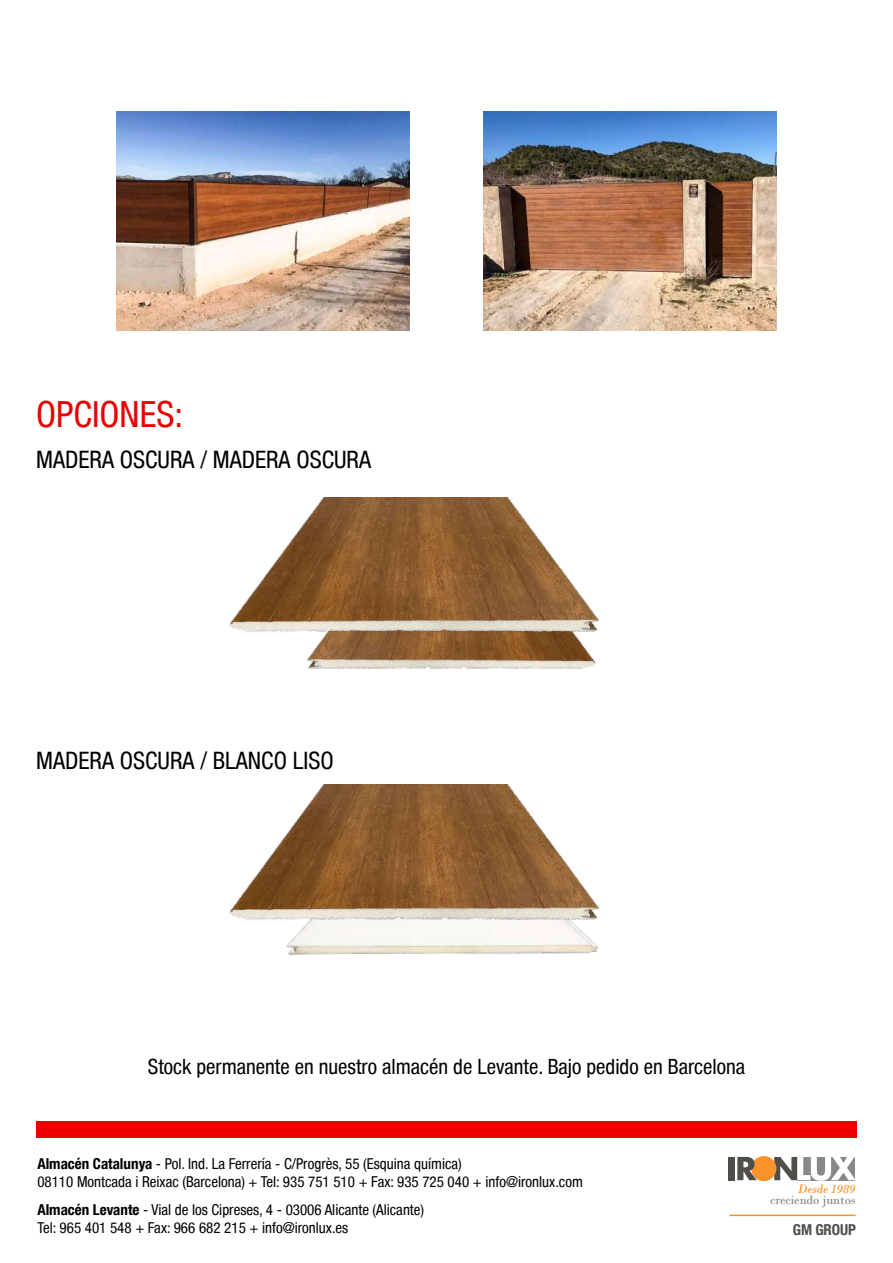
<style>
.page{position:relative;width:893px;height:1263px;background:#fff}
.page>*{position:absolute;margin:0;border:0;box-sizing:border-box;transform-origin:0 0}
.t1{font:condensed 36px "Helvetica Neue Condensed";color:#ea0000}
.t2{font:condensed 24px "Helvetica Neue Condensed";color:#000}
.t3{font:condensed 21px "Helvetica Neue Condensed";color:#000}
.t4{font:condensed 15px/18px "Helvetica Neue Condensed";color:#000}
.t5{font:700 condensed 15px "Helvetica Neue Condensed";letter-spacing:-.01em;color:#504e4b}
.t6{font:12.9px "Bodoni";letter-spacing:-.01em;color:#898788}
.t7{font:italic 12.9px "Bodoni";letter-spacing:-.01em;color:#fa912a}
.s1{font-weight:700}
</style>
<div class="page">
<img style="left:116px;top:111px;width:293px;height:220px">
<img style="left:484px;top:111px;width:293px;height:220px">
<div style="left:36px;top:1121px;width:821px;height:16px;background:#ea0000"></div>
<div style="left:729px;top:1157px;width:6px;height:23px;background:#504e4b"></div>
<svg style="left:774px;top:1157px;width:81px;height:24px"></svg>
<div style="left:751px;top:1156px;width:25px;height:25px;background:#fa912a;border-radius:50%"></div>
<svg style="left:737px;top:1157px;width:20px;height:23px"></svg>
<hr style="left:729px;top:1214px;width:127px;height:2px;background:#fa912a">
<img style="left:307px;top:650px;width:289px;height:19px">
<img style="left:229px;top:497px;width:370px;height:153px">
<img style="left:286px;top:938px;width:312px;height:18px">
<img style="left:229px;top:785px;width:370px;height:153px">
<h1 class="t1" style="left:36px;top:394px;width:148px">OPCIONES:</h1>
<h2 class="t2" style="left:36px;top:446px;width:336px">MADERA OSCURA / MADERA OSCURA</h2>
<h2 class="t2" style="left:36px;top:747px;width:299px">MADERA OSCURA / BLANCO LISO</h2>
<h3 class="t3" style="left:148px;top:1054px;width:599px">Stock permanente en nuestro almacén de Levante. Bajo pedido en Barcelona</h3>
<p class="t4" style="left:37px;top:1154px;width:547px"><span class="s1">Almacén Catalunya</span> - Pol. Ind. La Ferrería - C/Progrès, 55 (Esquina química)<br>08110 Montcada i Reixac (Barcelona) + Tel: 935 751 510 + Fax: 935 725 040 + info@ironlux.com</p>
<p class="t4" style="left:37px;top:1200px;width:388px"><span class="s1">Almacén Levante</span> - Vial de los Cipreses, 4 - 03006 Alicante (Alicante)<br>Tel: 965 401 548 + Fax: 966 682 215 + info@ironlux.es</p>
<p class="t7" style="left:798px;top:1181px;width:59px">Desde 1989</p>
<p class="t6" style="left:770px;top:1192px;width:87px">creciendo juntos</p>
<p class="t5" style="left:793px;top:1221px;width:64px">GM GROUP</p>
</div>
